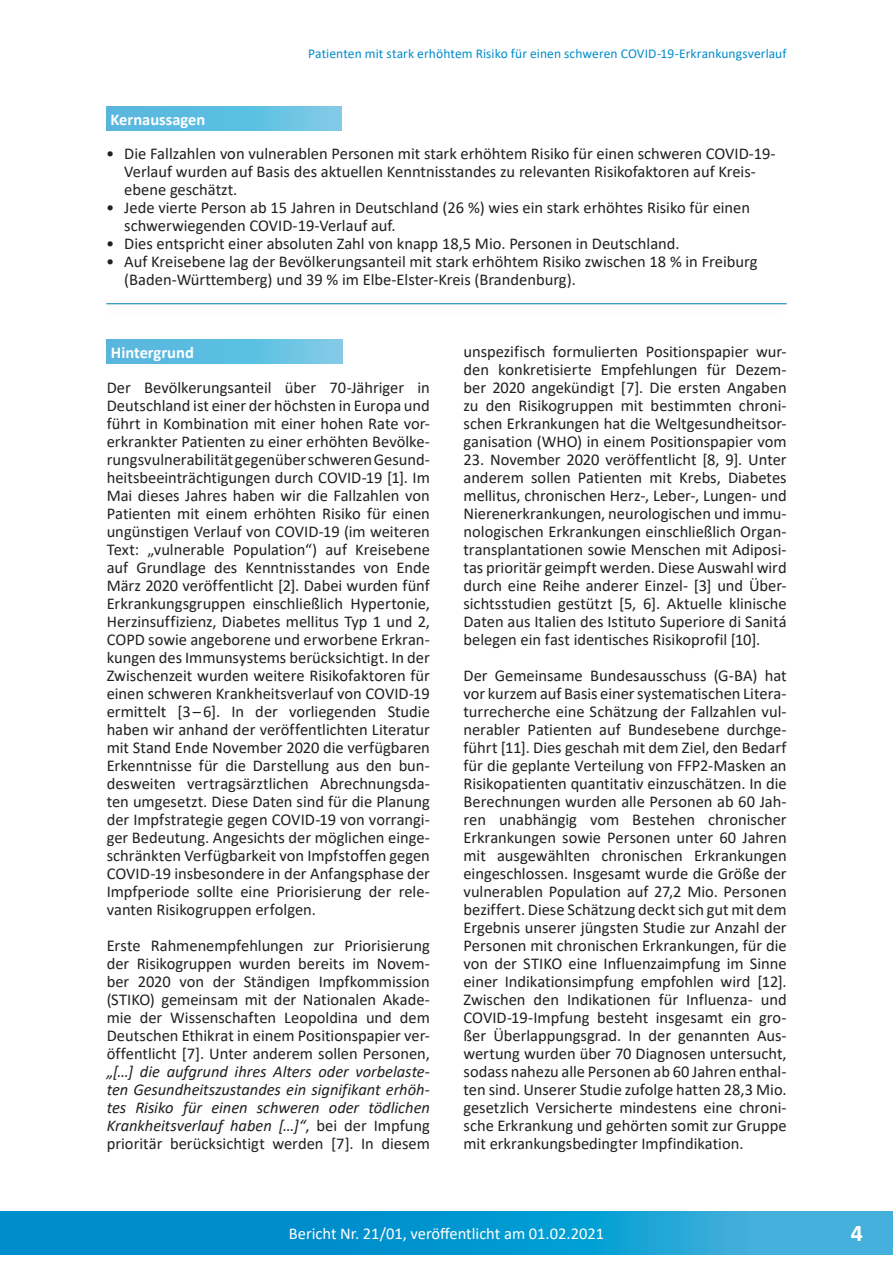
<style>
.page{position:relative;width:893px;height:1263px;background:#fff}
.page>*{position:absolute;margin:0;border:0;box-sizing:border-box;transform-origin:0 0}
.t1{font:700 24px "Calibri";color:#fff}
.Fließtext{font:16.5px/18px "Calibri";color:#231f20;text-align:justify}
.t2{font:16.5px "Calibri";color:#fff}
.t3{font:700 16.5px "Calibri";color:#fff}
.t4{font:13.5px "Calibri";letter-spacing:.005em;color:#008dcb}
.s1{font-style:italic}
</style>
<div class="page">
<svg style="left:106px;top:106px;width:236px;height:25px;background:#62bfe1"></svg>
<svg style="left:107px;top:339px;width:235px;height:25px;background:#62bfe1"></svg>
<div style="left:98px;top:299px;width:696px;height:18px;background:#231f20;opacity:.2"></div>
<hr style="left:106px;top:303px;width:681px;height:1px;background:#007cb2">
<svg style="left:0;top:1212px;width:893px;height:42px;background:#119ad1"></svg>
<p class="t3" style="left:111px;top:107px;width:96px">Kernaussagen</p>
<p class="t4" style="left:308px;top:44px;width:480px">Patienten mit stark erhöhtem Risiko für einen schweren COVID-19-Erkrankungsverlauf</p>
<p class="Fließtext" style="left:124px;top:144px;width:653px;text-align:left;text-indent:-18px">• Die Fallzahlen von vulnerablen Personen mit stark erhöhtem Risiko für einen schweren COVID-19-<br>Verlauf wurden auf Basis des aktuellen Kenntnisstandes zu relevanten Risikofaktoren auf Kreis&shy;ebene geschätzt.</p>
<p class="Fließtext" style="left:124px;top:198px;width:627px;text-indent:-18px">• Jede vierte Person ab 15 Jahren in Deutschland (26 %) wies ein stark erhöhtes Risiko für einen schwerwiegenden COVID-19-Verlauf auf.</p>
<p class="Fließtext" style="left:106px;top:234px;width:575px">• Dies entspricht einer absoluten Zahl von knapp 18,5 Mio. Personen in Deutschland.</p>
<p class="Fließtext" style="left:124px;top:252px;width:635px;text-indent:-18px">• Auf Kreisebene lag der Bevölkerungsanteil mit stark erhöhtem Risiko zwischen 18 % in Freiburg (Baden-Württemberg) und 39 % im Elbe-Elster-Kreis (Brandenburg).</p>
<p class="t3" style="left:111px;top:340px;width:84px">Hintergrund</p>
<p class="Fließtext" style="left:107px;top:378px;width:325px">Der Bevölkerungsanteil über 70-Jähriger in Deutschland ist einer der höchsten in Europa und führt in Kombination mit einer hohen Rate vor&shy;erkrankter Patienten zu einer erhöhten Bevölke&shy;rungsvulnerabilität gegenüber schweren Gesund&shy;heitsbeeinträchtigungen durch COVID-19 [1]. Im Mai dieses Jahres haben wir die Fallzahlen von Patienten mit einem erhöhten Risiko für einen ungünstigen Verlauf von COVID-19 (im weiteren Text: „vulnerable Population“) auf Kreisebene auf Grundlage des Kenntnisstandes von Ende März 2020 veröffentlicht [2]. Dabei wurden fünf Erkrankungsgruppen einschließlich Hypertonie, Herzinsuffizienz, Diabetes mellitus Typ 1 und 2, COPD sowie angeborene und erworbene Erkran&shy;kungen des Immunsystems berücksichtigt. In der Zwischenzeit wurden weitere Risikofaktoren für einen schweren Krankheitsverlauf von COVID-19 ermittelt [3 – 6]. In der vorliegenden Studie haben wir anhand der veröffentlichten Literatur mit Stand Ende November 2020 die verfügbaren Erkenntnisse für die Darstellung aus den bun&shy;desweiten vertragsärztlichen Abrechnungsda&shy;ten umgesetzt. Diese Daten sind für die Planung der Impfstrategie gegen COVID-19 von vorrangi&shy;ger Bedeutung. Angesichts der möglichen einge&shy;schränkten Verfügbarkeit von Impfstoffen gegen COVID-19 insbesondere in der Anfangsphase der Impfperiode sollte eine Priorisierung der rele&shy;vanten Risikogruppen erfolgen.</p>
<p class="Fließtext" style="left:107px;top:936px;width:325px">Erste Rahmenempfehlungen zur Priorisierung der Risikogruppen wurden bereits im Novem&shy;ber 2020 von der Ständigen Impfkommission (STIKO) gemeinsam mit der Nationalen Akade&shy;mie der Wissenschaften Leopoldina und dem Deutschen Ethikrat in einem Positionspapier ver&shy;öffentlicht [7]. Unter anderem sollen Personen, <span class="s1">„[…] die aufgrund ihres Alters oder vorbelaste&shy;ten Gesundheitszustandes ein signifikant erhöh&shy;tes Risiko für einen schweren oder tödlichen Krankheitsverlauf haben […]“</span>, bei der Impfung prioritär berücksichtigt werden [7]. In diesem</p>
<p class="Fließtext" style="left:463px;top:342px;width:325px">unspezifisch formulierten Positionspapier wur&shy;den konkretisierte Empfehlungen für Dezem&shy;ber 2020 angekündigt [7]. Die ersten Angaben zu den Risikogruppen mit bestimmten chroni&shy;schen Erkrankungen hat die Weltgesundheitsor&shy;ganisation (WHO) in einem Positionspapier vom</p>
<p class="Fließtext" style="left:463px;top:450px;width:325px">23. November 2020 veröffentlicht [8, 9]. Unter anderem sollen Patienten mit Krebs, Diabetes mellitus, chronischen Herz-, Leber-, Lungen- und Nierenerkrankungen, neurologischen und immu&shy;nologischen Erkrankungen einschließlich Organ&shy;transplantationen sowie Menschen mit Adiposi&shy;tas prioritär geimpft werden. Diese Auswahl wird durch eine Reihe anderer Einzel- [3] und Über&shy;sichtsstudien gestützt [5, 6]. Aktuelle klinische Daten aus Italien des Istituto Superiore di Sanitá belegen ein fast identisches Risikoprofil [10].</p>
<p class="Fließtext" style="left:463px;top:666px;width:325px">Der Gemeinsame Bundesausschuss (G-BA) hat vor kurzem auf Basis einer systematischen Litera&shy;turrecherche eine Schätzung der Fallzahlen vul&shy;nerabler Patienten auf Bundesebene durchge&shy;führt [11]. Dies geschah mit dem Ziel, den Bedarf für die geplante Verteilung von FFP2-Masken an Risikopatienten quantitativ einzuschätzen. In die Berechnungen wurden alle Personen ab 60 Jah&shy;ren unabhängig vom Bestehen chronischer Erkrankungen sowie Personen unter 60 Jahren mit ausgewählten chronischen Erkrankungen eingeschlossen. Insgesamt wurde die Größe der vulnerablen Population auf 27,2 Mio. Personen beziffert. Diese Schätzung deckt sich gut mit dem Ergebnis unserer jüngsten Studie zur Anzahl der Personen mit chronischen Erkrankungen, für die von der STIKO eine Influenzaimpfung im Sinne einer Indikationsimpfung empfohlen wird [12].<br>Zwischen den Indikationen für Influenza- und COVID-19-Impfung besteht insgesamt ein gro&shy;ßer Überlappungsgrad. In der genannten Aus&shy;wertung wurden über 70 Diagnosen untersucht, sodass nahezu alle Personen ab 60 Jahren enthal&shy;ten sind. Unserer Studie zufolge hatten 28,3 Mio. gesetzlich Versicherte mindestens eine chroni&shy;sche Erkrankung und gehörten somit zur Gruppe mit erkrankungsbedingter Impfindikation.</p>
<p class="t2" style="left:289px;top:1222px;width:317px">Bericht Nr. 21/01, veröffentlicht am 01.02.2021</p>
<h1 class="t1" style="left:851px;top:1216px;width:14px">4</h1>
</div>
